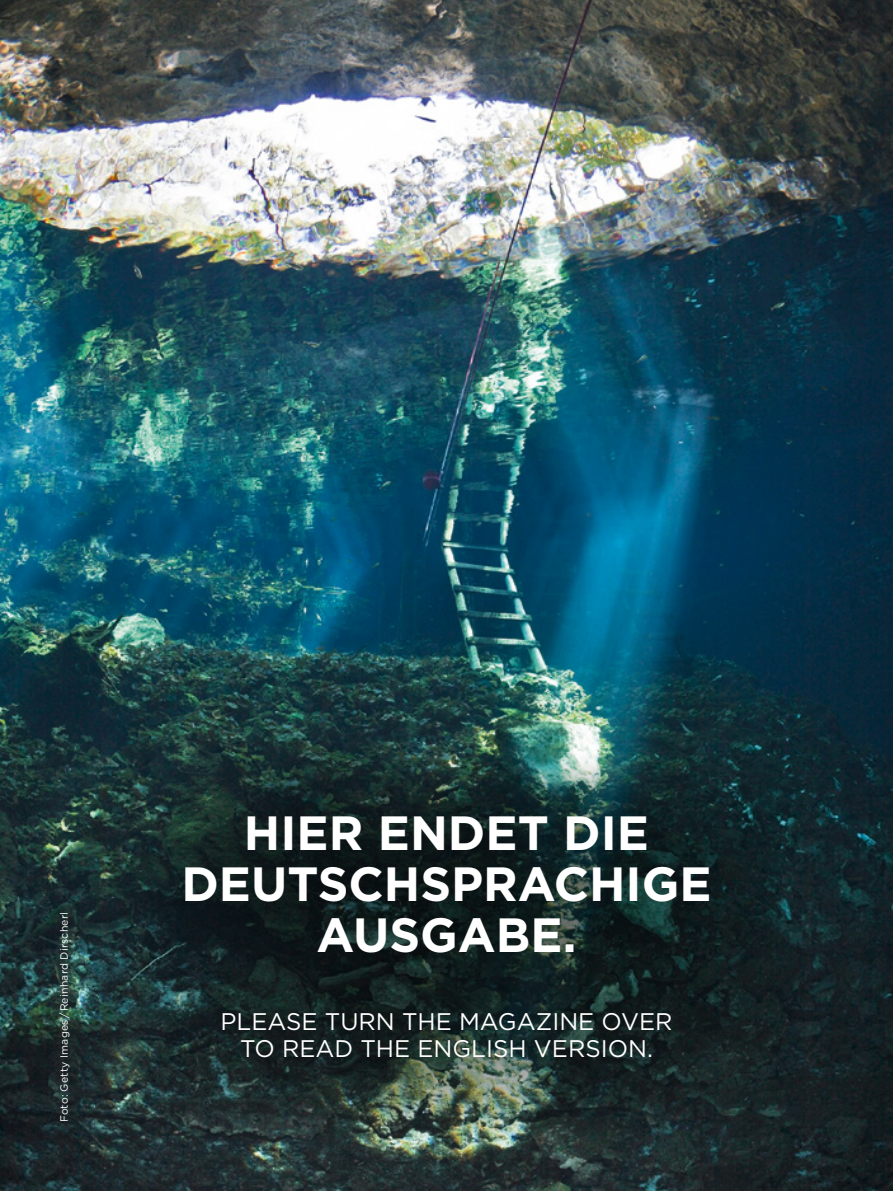
<style>
.page{position:relative;width:893px;height:1191px;background:#fff}
.page>*{position:absolute;margin:0;border:0;box-sizing:border-box;transform-origin:0 0}
.t1{font:700 48px/51px "Gotham";color:#fff;text-align:center}
.t2{font:24px/27px "Gotham";color:#fff;text-align:center}
.t3{font:10.5px "Gotham";letter-spacing:.02em;color:#fff}
</style>
<div class="page">
<img style="left:0;top:0;width:893px;height:1191px">
<svg style="left:117px;top:759px;width:692px;height:379px"></svg>
<svg style="left:117px;top:745px;width:657px;height:379px"></svg>
<p class="t3" style="left:57px;top:1122px;width:212px;rotate:-90deg">Foto: Getty Images / Reinhard Dirscherl</p>
<h1 class="t1" style="left:181px;top:807px;width:532px">HIER ENDET DIE<br>DEUTSCHSPRACHIGE<br>AUSGABE.</h1>
<p class="t2" style="left:221px;top:1007px;width:453px">PLEASE TURN THE MAGAZINE OVER<br>TO READ THE ENGLISH VERSION.</p>
</div>
